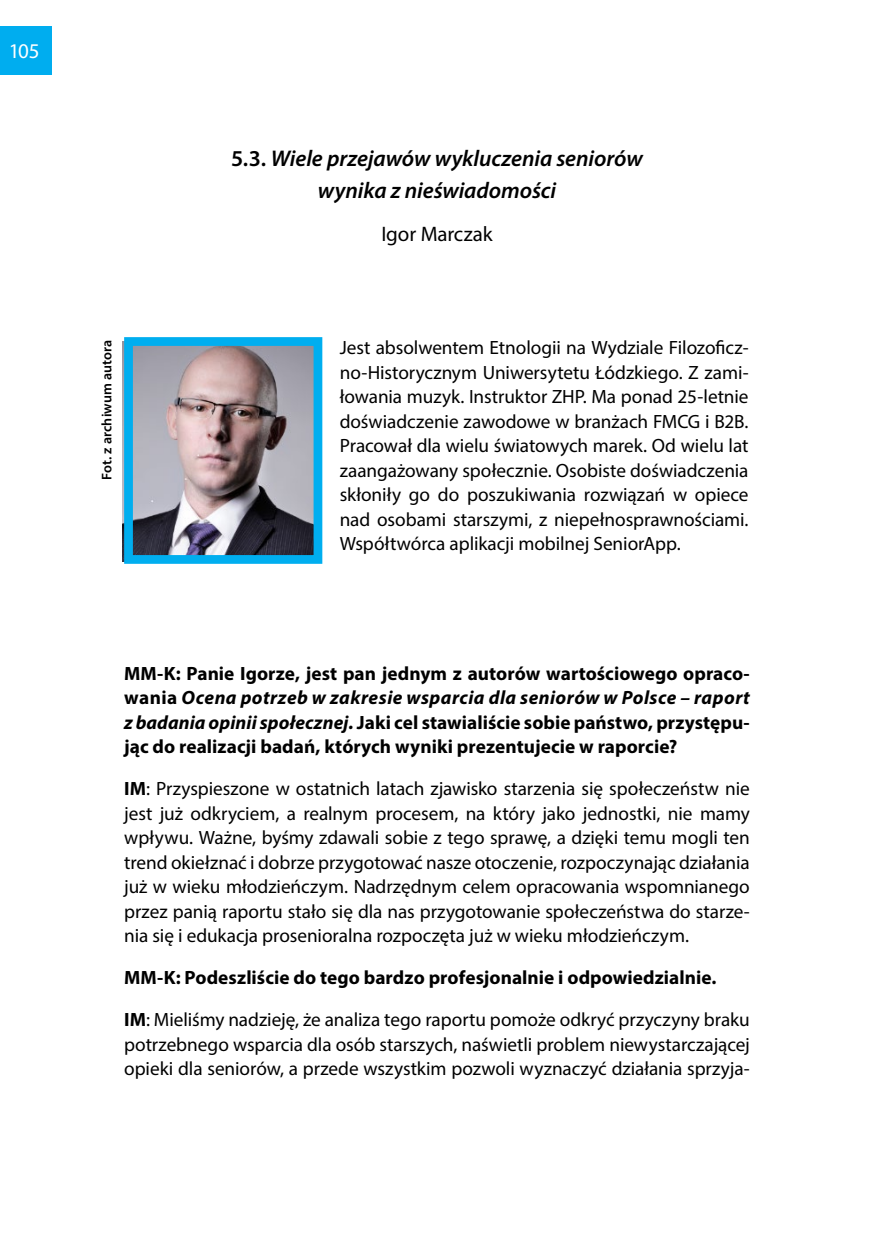
<style>
.page{position:relative;width:874px;height:1241px;background:#fff}
.page>*{position:absolute;margin:0;border:0;box-sizing:border-box;transform-origin:0 0}
.t1{font:italic 600 22.75px/31.5px "Myriad Pro";letter-spacing:-.005em;color:#000;text-align:center}
.t2{font:21px "Myriad Pro";letter-spacing:-.005em;color:#000}
.t3{font:21px "Myriad Pro";color:#fff}
.t4{font:19.25px/24.5px "Myriad Pro";letter-spacing:-.005em;color:#000;text-align:justify}
.t5{font:700 19.25px/24.5px "Myriad Pro";color:#000;text-align:justify}
.t6{font:600 14px "Myriad Pro";letter-spacing:.01em;color:#000}
.s1{font-style:normal}
.s2{font-style:italic}
.s3{font-weight:700}
</style>
<div class="page">
<div style="left:0;top:26px;width:51px;height:48px;background:#00adef"></div>
<img style="left:123px;top:341px;width:189px;height:220px">
<div style="left:124px;top:337px;width:198px;height:226px;border:9px solid #00aeef"></div>
<p class="t3" style="left:9px;top:38px;width:32px">105</p>
<p class="t6" style="left:98px;top:480px;width:142px;rotate:-90deg">Fot. z archiwum autora</p>
<p class="t1" style="left:231px;top:142px;width:413px"><span class="s1">5.3.</span> Wiele przejawów wykluczenia seniorów wynika z nieświadomości</p>
<p class="t2" style="left:381px;top:221px;width:113px">Igor Marczak</p>
<p class="t4" style="left:339px;top:335px;width:410px">Jest absolwentem Etnologii na Wydziale Filozoficz&shy;no-Historycznym Uniwersytetu Łódzkiego. Z zami&shy;łowania muzyk. Instruktor ZHP. Ma ponad 25-letnie doświadczenie zawodowe w branżach FMCG i B2B.<br>Pracował dla wielu światowych marek. Od wielu lat zaangażowany społecznie. Osobiste doświadczenia skłoniły go do poszukiwania rozwiązań w opiece nad osobami starszymi, z niepełnosprawnościami.<br>Współtwórca aplikacji mobilnej SeniorApp.</p>
<p class="t5" style="left:124px;top:660px;width:627px">MM-K: Panie Igorze, jest pan jednym z autorów wartościowego opraco&shy;wania <span class="s2">Ocena potrzeb w zakresie wsparcia dla seniorów w Polsce – raport z badania opinii społecznej.</span> Jaki cel stawialiście sobie państwo, przystępu&shy;jąc do realizacji badań, których wyniki prezentujecie w raporcie?</p>
<p class="t4" style="left:124px;top:776px;width:627px"><span class="s3">IM</span>: Przyspieszone w ostatnich latach zjawisko starzenia się społeczeństw nie jest już odkryciem, a realnym procesem, na który jako jednostki, nie mamy wpływu. Ważne, byśmy zdawali sobie z tego sprawę, a dzięki temu mogli ten trend okiełznać i dobrze przygotować nasze otoczenie, rozpoczynając działania już w wieku młodzieńczym. Nadrzędnym celem opracowania wspomnianego przez panią raportu stało się dla nas przygotowanie społeczeństwa do starze&shy;nia się i edukacja prosenioralna rozpoczęta już w wieku młodzieńczym.</p>
<p class="t4" style="left:124px;top:956px;width:627px;line-height:42px"><span class="s3">MM-K: Podeszliście do tego bardzo profesjonalnie i odpowiedzialnie.<br>IM</span>: Mieliśmy nadzieję, że analiza tego raportu pomoże odkryć przyczyny braku</p>
<p class="t4" style="left:124px;top:1031px;width:627px">potrzebnego wsparcia dla osób starszych, naświetli problem niewystarczającej opieki dla seniorów, a przede wszystkim pozwoli wyznaczyć działania sprzyja-</p>
</div>
